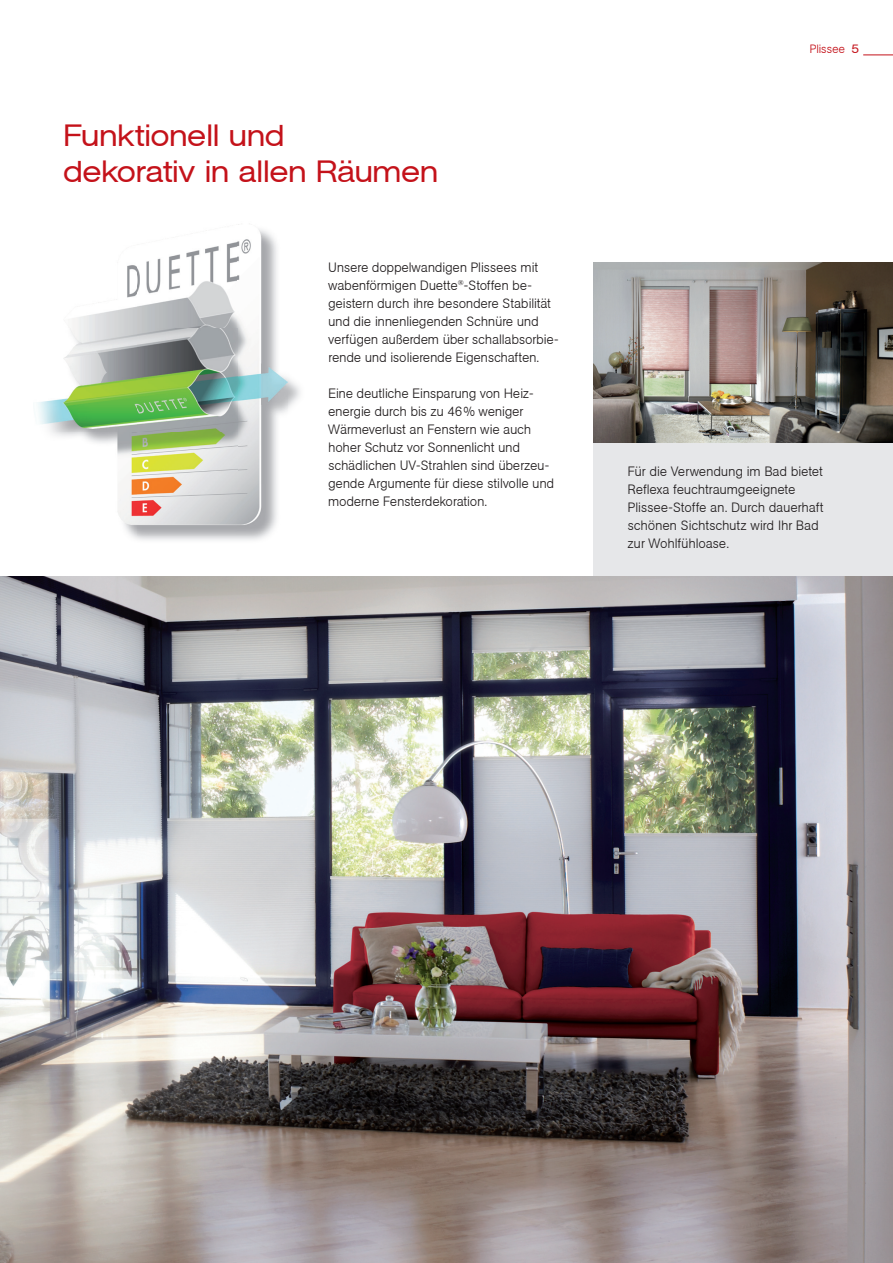
<style>
.page{position:relative;width:893px;height:1263px;background:#fff}
.page>*{position:absolute;margin:0;border:0;box-sizing:border-box;transform-origin:0 0}
.t1{font:30px/36px "Agba Extended Normal";color:#c4121a}
.t2{font:700 13.5px/18px "Agba Small";letter-spacing:.005em;color:#231f20}
.t3{font:700 12px "Agba Small";color:#c4121a}
.s1{font-family:"Agba Extended Normal";font-weight:400}
</style>
<div class="page">
<div style="left:594px;top:434px;width:299px;height:174px;background:#e6e7e9"></div>
<img style="left:594px;top:262px;width:299px;height:180px">
<img style="left:132px;top:378px;width:168px;height:162px">
<img style="left:38px;top:229px;width:249px;height:307px">
<img style="left:0;top:576px;width:893px;height:687px">
<hr style="left:863px;top:55px;width:30px;height:1px;background:#c4121a">
<h1 class="t1" style="left:64px;top:117px;width:376px">Funktionell und<br>dekorativ in allen Räumen</h1>
<p class="t2" style="left:328px;top:258px;width:232px">Unsere doppelwandigen Plissees mit wabenförmigen Duette<sup>®</sup>-Stoffen be&shy;geistern durch ihre besondere Stabilität und die innenliegenden Schnüre und verfügen außerdem über schallabsorbie&shy;rende und isolierende Eigenschaften.</p>
<p class="t2" style="left:328px;top:384px;width:227px">Eine deutliche Einsparung von Heiz&shy;energie durch bis zu 46 % weniger Wärme verlust an Fenstern wie auch hoher Schutz vor Sonnenlicht und schädlichen UV-Strahlen sind überzeu&shy;gende Argumente für diese stilvolle und moderne Fenster dekoration.</p>
<p class="t3" style="left:810px;top:42px;width:51px">Plissee <span class="s1">5</span></p>
<p class="t2" style="left:628px;top:462px;width:197px">Für die Verwendung im Bad bietet<br>Reflexa feuchtraum geeignete<br>Plissee-Stoffe an. Durch dauerhaft schönen Sichtschutz wird Ihr Bad zur Wohlfühloase.</p>
</div>
